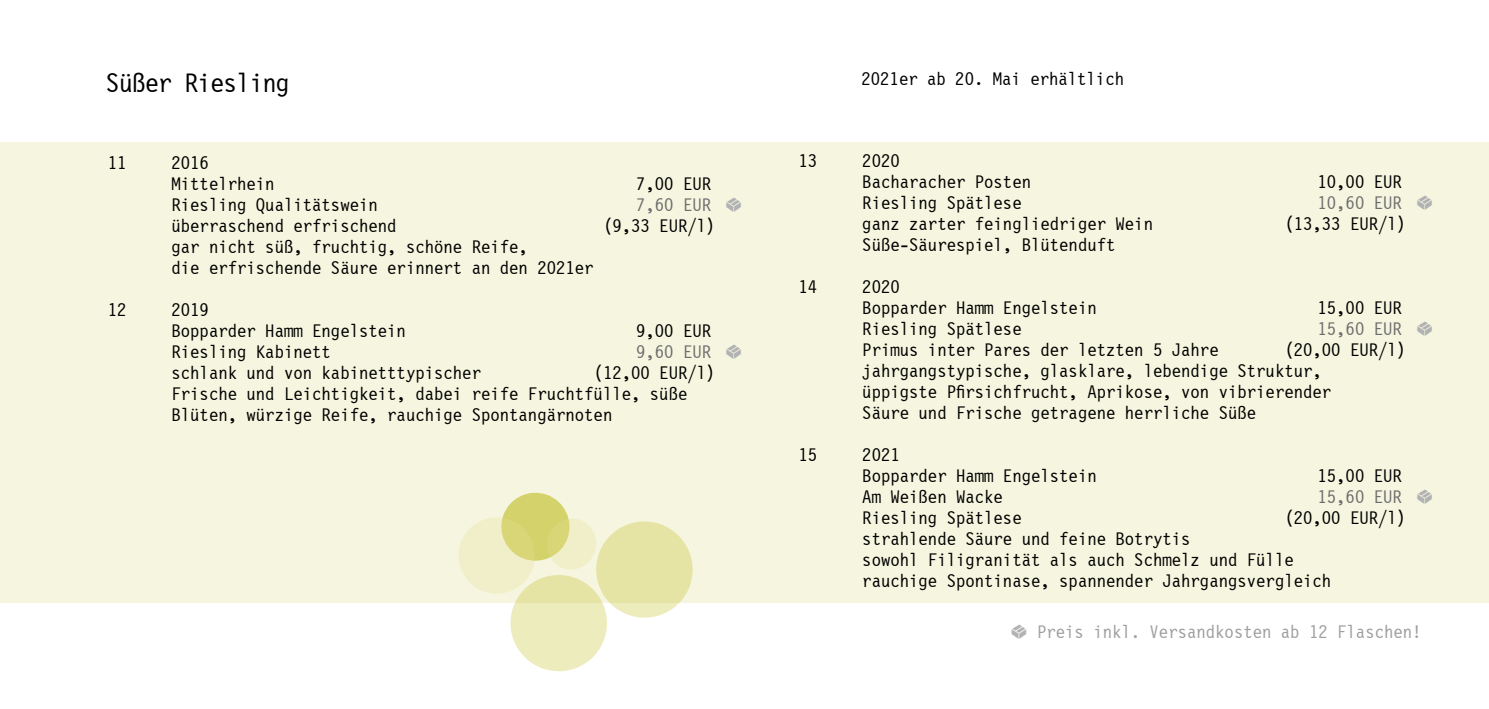
<style>
.page{position:relative;width:1489px;height:709px;background:#fff}
.page>*{position:absolute;margin:0;border:0;box-sizing:border-box;transform-origin:0 0}
.t1{font:27.5px "Letter Gothic 12 Pitch BT";letter-spacing:-.025em;color:#000}
.t2{font:18.75px/21px "Letter Gothic 12 Pitch BT";color:#000}
.t3{font:18.75px "Letter Gothic 12 Pitch BT";color:#6e6e6e}
.t4{font:18.75px "Letter Gothic 12 Pitch BT";color:#9e9f9f}
.s1{font-family:"Letter Gothic SWC GOV3 Regular";color:#b1b2b3}
</style>
<div class="page">
<div style="left:0;top:142px;width:1488px;height:460px;background:#f6f6e0"></div>
<svg style="left:453px;top:492px;width:245px;height:180px"></svg>
<h1 class="t1" style="left:106px;top:67px;width:185px">Süßer Riesling</h1>
<p class="t2" style="left:861px;top:69px;width:264px">2021er ab 20. Mai erhältlich</p>
<p class="t2" style="left:108px;top:153px;width:20px">11</p>
<p class="t2" style="left:171px;top:153px;width:105px">2016<br>Mittelrhein</p>
<p class="t2" style="left:636px;top:174px;width:76px">7,00 EUR</p>
<p class="t2" style="left:798px;top:150px;width:20px">13</p>
<p class="t2" style="left:862px;top:150px;width:170px">2020<br>Bacharacher Posten</p>
<p class="t2" style="left:1317px;top:171px;width:86px">10,00 EUR</p>
<p class="t2" style="left:171px;top:195px;width:208px">Riesling Qualitätswein</p>
<p class="t3" style="left:636px;top:194px;width:108px">7,60 EUR <span class="s1">　</span></p>
<p class="t2" style="left:171px;top:216px;width:226px">überraschend erfrischend</p>
<p class="t2" style="left:603px;top:216px;width:114px">(9,33 EUR/l)</p>
<p class="t2" style="left:171px;top:237px;width:423px">gar nicht süß, fruchtig, schöne Reife,<br>die erfrischende Säure erinnert an den 2021er</p>
<p class="t2" style="left:862px;top:192px;width:161px">Riesling Spätlese</p>
<p class="t3" style="left:1317px;top:192px;width:117px">10,60 EUR <span class="s1">　</span></p>
<p class="t2" style="left:862px;top:213px;width:292px">ganz zarter feingliedriger Wein</p>
<p class="t2" style="left:1284px;top:213px;width:123px">(13,33 EUR/l)</p>
<p class="t2" style="left:862px;top:234px;width:255px">Süße-Säurespiel, Blütenduft</p>
<p class="t2" style="left:108px;top:300px;width:20px">12</p>
<p class="t2" style="left:171px;top:300px;width:236px">2019<br>Bopparder Hamm Engelstein</p>
<p class="t2" style="left:636px;top:321px;width:76px">9,00 EUR</p>
<p class="t2" style="left:171px;top:342px;width:161px">Riesling Kabinett</p>
<p class="t3" style="left:636px;top:341px;width:108px">9,60 EUR <span class="s1">　</span></p>
<p class="t2" style="left:171px;top:363px;width:311px">schlank und von kabinetttypischer</p>
<p class="t2" style="left:171px;top:363px;width:545px;text-indent:422px">(12,00 EUR/l)<br>Frische und Leichtigkeit, dabei reife Fruchtfülle, süße<br>Blüten, würzige Reife, rauchige Spontangärnoten</p>
<p class="t2" style="left:798px;top:276px;width:20px">14</p>
<p class="t2" style="left:862px;top:276px;width:236px">2020<br>Bopparder Hamm Engelstein</p>
<p class="t2" style="left:1317px;top:297px;width:86px">15,00 EUR</p>
<p class="t2" style="left:862px;top:318px;width:161px">Riesling Spätlese</p>
<p class="t3" style="left:1317px;top:318px;width:117px">15,60 EUR <span class="s1">　</span></p>
<p class="t2" style="left:862px;top:339px;width:358px">Primus inter Pares der letzten 5 Jahre</p>
<p class="t2" style="left:862px;top:339px;width:545px;text-indent:422px">(20,00 EUR/l) jahrgangstypische, glasklare, lebendige Struktur,<br>üppigste Pfirsichfrucht, Aprikose, von vibrierender<br>Säure und Frische getragene herrliche Süße</p>
<p class="t2" style="left:798px;top:444px;width:20px">15</p>
<p class="t2" style="left:862px;top:444px;width:236px">2021<br>Bopparder Hamm Engelstein</p>
<p class="t2" style="left:1317px;top:465px;width:86px">15,00 EUR</p>
<p class="t2" style="left:862px;top:486px;width:142px">Am Weißen Wacke</p>
<p class="t3" style="left:1317px;top:486px;width:117px">15,60 EUR <span class="s1">　</span></p>
<p class="t2" style="left:862px;top:507px;width:161px">Riesling Spätlese</p>
<p class="t2" style="left:1284px;top:507px;width:123px">(20,00 EUR/l)</p>
<p class="t2" style="left:862px;top:528px;width:470px">strahlende Säure und feine Botrytis<br>sowohl Filigranität als auch Schmelz und Fülle rauchige Spontinase, spannender Jahrgangsvergleich</p>
<p class="t4" style="left:1010px;top:621px;width:412px"><span class="s1">　</span> Preis inkl. Versandkosten ab 12 Flaschen!</p>
</div>
